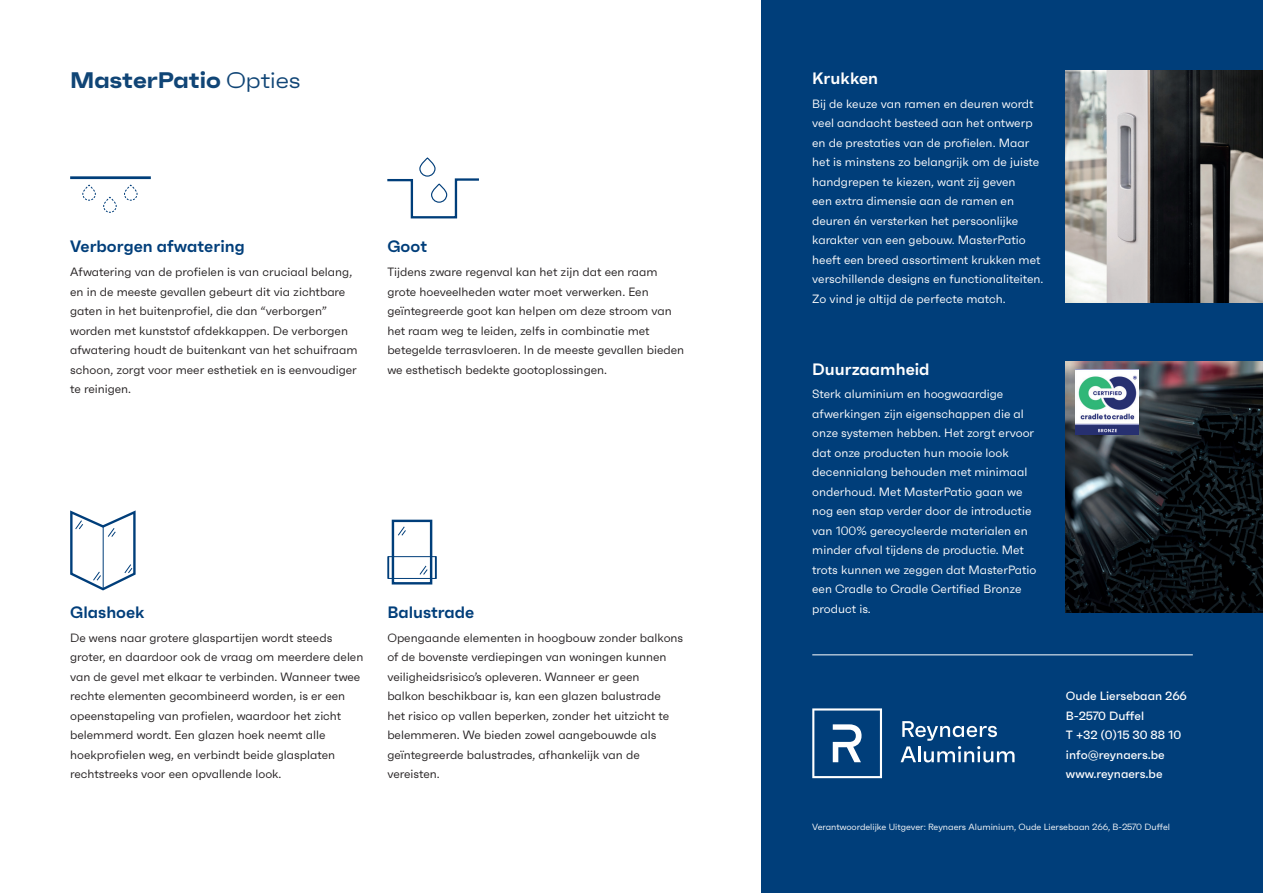
<style>
.page{position:relative;width:1263px;height:893px;background:#fff}
.page>*{position:absolute;margin:0;border:0;box-sizing:border-box;transform-origin:0 0}
.t1{font:700 expanded 22.5px "Faktum";color:#104576}
.t2{font:600 16.5px "Faktum";color:#003e7a}
.t3{font:600 16.5px "Faktum";color:#fff}
.t4{font:12px/19.5px "Faktum";color:#231f20}
.t5{font:12px/19.5px "Faktum";color:#fff}
.t6{font:500 12px/19.5px "Faktum";color:#fff}
.t7{font:9px "Faktum";color:#fff}
.s1{font-weight:400}
</style>
<div class="page">
<div style="left:761px;top:0;width:502px;height:893px;background:#003e7a"></div>
<img style="left:1066px;top:70px;width:197px;height:233px">
<img style="left:1066px;top:361px;width:197px;height:252px">
<img style="left:1076px;top:370px;width:62px;height:65px">
<svg style="left:82px;top:185px;width:14px;height:16px"></svg>
<svg style="left:103px;top:197px;width:14px;height:16px"></svg>
<svg style="left:124px;top:185px;width:14px;height:16px"></svg>
<hr style="left:70px;top:176px;width:81px;height:3px;background:#003e7a">
<svg style="left:387px;top:178px;width:92px;height:41px"></svg>
<div style="left:419px;top:157px;width:17px;height:20px;border:1px solid #003e7a;border-radius:8px"></div>
<div style="left:431px;top:184px;width:16px;height:19px;border:1px solid #003e7a;border-radius:8px"></div>
<div style="left:392px;top:520px;width:40px;height:64px;border:2px solid #003e7a"></div>
<svg style="left:398px;top:526px;width:8px;height:10px"></svg>
<svg style="left:419px;top:565px;width:9px;height:10px"></svg>
<div style="left:388px;top:556px;width:48px;height:23px;border:1px solid #003e7a"></div>
<hr style="left:387px;top:556px;width:2px;height:23px;background:#003e7a">
<hr style="left:435px;top:556px;width:2px;height:23px;background:#003e7a">
<svg style="left:70px;top:510px;width:66px;height:81px"></svg>
<hr style="left:812px;top:654px;width:381px;height:1px;background:#fff">
<svg style="left:900px;top:721px;width:114px;height:41px"></svg>
<svg style="left:812px;top:708px;width:70px;height:70px"></svg>
<h1 class="t1" style="left:70px;top:66px;width:232px">MasterPatio <span class="s1">Opties</span></h1>
<h2 class="t2" style="left:70px;top:236px;width:176px">Verborgen afwatering</h2>
<p class="t4" style="left:70px;top:262px;width:289px">Afwatering van de profielen is van cruciaal belang, en in de meeste gevallen gebeurt dit via zichtbare gaten in het buitenprofiel, die dan “verborgen” worden met kunststof afdekkappen. De verborgen afwatering houdt de buitenkant van het schuifraam schoon, zorgt voor meer esthetiek en is eenvoudiger te reinigen.</p>
<h2 class="t2" style="left:70px;top:602px;width:76px">Glashoek</h2>
<p class="t4" style="left:70px;top:628px;width:295px">De wens naar grotere glaspartijen wordt steeds groter, en daardoor ook de vraag om meerdere delen van de gevel met elkaar te verbinden. Wanneer twee rechte elementen gecombineerd worden, is er een opeenstapeling van profielen, waardoor het zicht belemmerd wordt. Een glazen hoek neemt alle hoekprofielen weg, en verbindt beide glasplaten rechtstreeks voor een opvallende look.</p>
<h2 class="t2" style="left:387px;top:236px;width:41px">Goot</h2>
<p class="t4" style="left:387px;top:262px;width:298px">Tijdens zware regenval kan het zijn dat een raam grote hoeveelheden water moet verwerken. Een geïntegreerde goot kan helpen om deze stroom van het raam weg te leiden, zelfs in combinatie met betegelde terrasvloeren. In de meeste gevallen bieden we esthetisch bedekte gootoplossingen.</p>
<h2 class="t3" style="left:812px;top:68px;width:67px">Krukken</h2>
<p class="t5" style="left:812px;top:94px;width:233px">Bij de keuze van ramen en deuren wordt veel aandacht besteed aan het ontwerp en de prestaties van de profielen. Maar het is minstens zo belangrijk om de juiste handgrepen te kiezen, want zij geven<br>een extra dimensie aan de ramen en deuren én versterken het persoonlijke karakter van een gebouw. MasterPatio heeft een breed assortiment krukken met verschillende designs en functionaliteiten.<br>Zo vind je altijd de perfecte match.</p>
<h2 class="t3" style="left:812px;top:358px;width:119px">Duurzaamheid</h2>
<p class="t5" style="left:812px;top:384px;width:226px">Sterk aluminium en hoogwaardige afwerkingen zijn eigenschappen die al onze systemen hebben. Het zorgt ervoor dat onze producten hun mooie look decennialang behouden met minimaal onderhoud. Met MasterPatio gaan we nog een stap verder door de introductie van 100% gerecycleerde materialen en minder afval tijdens de productie. Met trots kunnen we zeggen dat MasterPatio een Cradle to Cradle Certified Bronze</p>
<h2 class="t2" style="left:387px;top:602px;width:89px">Balustrade</h2>
<p class="t5" style="left:812px;top:599px;width:60px">product is.</p>
<p class="t4" style="left:387px;top:628px;width:297px">Opengaande elementen in hoogbouw zonder balkons of de bovenste verdiepingen van woningen kunnen veiligheidsrisico’s opleveren. Wanneer er geen<br>balkon beschikbaar is, kan een glazen balustrade<br>het risico op vallen beperken, zonder het uitzicht te belemmeren. We bieden zowel aangebouwde als geïntegreerde balustrades, afhankelijk van de vereisten.</p>
<p class="t6" style="left:1066px;top:686px;width:122px">Oude Liersebaan 266<br>B-2570 Duffel<br>T +32 (0)15 30 88 10 info@reynaers.be www.reynaers.be</p>
<p class="t7" style="left:812px;top:821px;width:359px">Verantwoordelijke Uitgever: Reynaers Aluminium, Oude Liersebaan 266, B-2570 Duffel</p>
</div>
